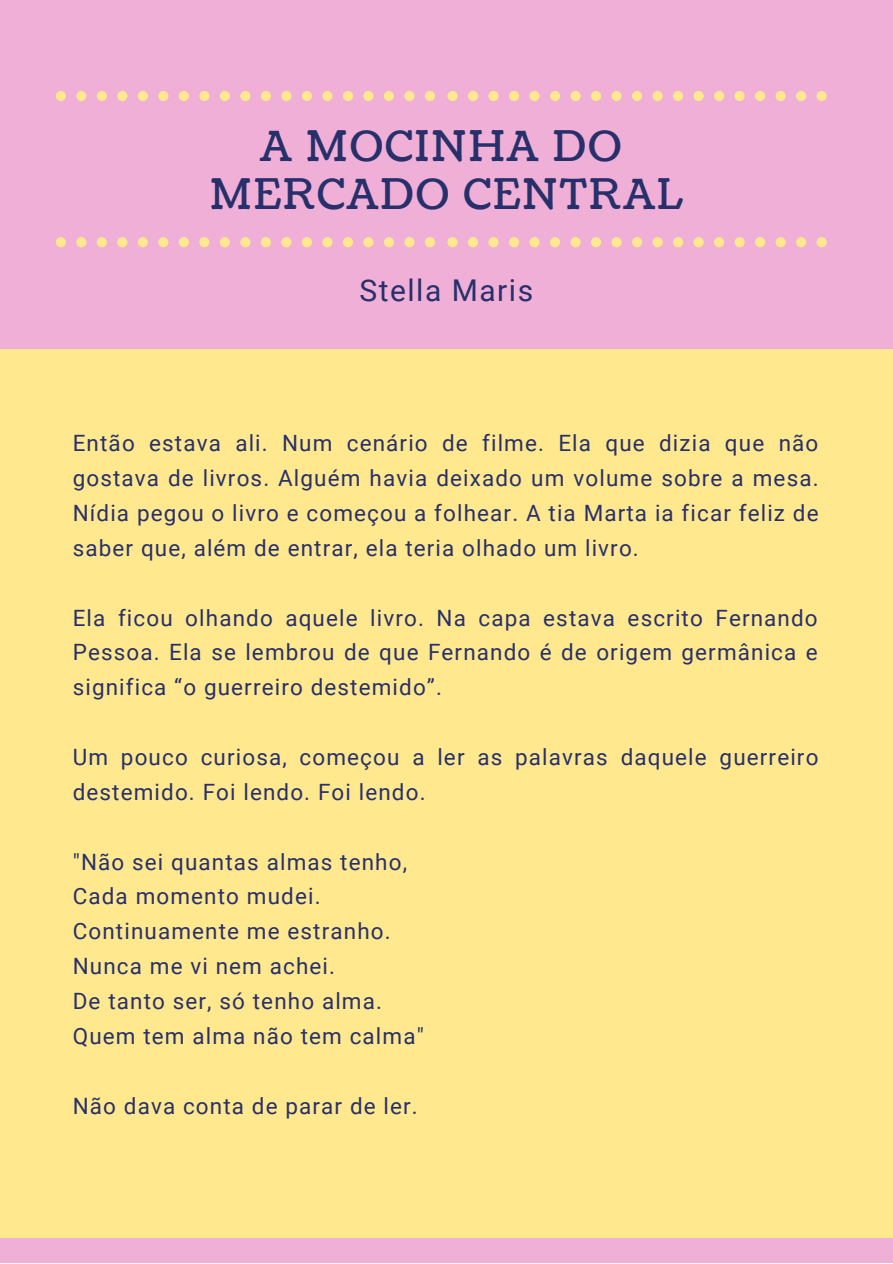
<style>
.page{position:relative;width:893px;height:1264px;background:#fff}
.page>*{position:absolute;margin:0;border:0;box-sizing:border-box;transform-origin:0 0}
.t1{font:42px/47.2px "Coustard";letter-spacing:.05em;color:#27306b;text-align:center}
.t2{font:30px "Roboto";letter-spacing:.05em;color:#27306b}
.t3{font:22.5px/34.8px "Roboto";letter-spacing:.05em;color:#27306b;text-align:justify}
</style>
<div class="page">
<div style="left:0;top:0;width:892px;height:1262px;background:#ffe88d"></div>
<div style="left:0;top:0;width:892px;height:348px;background:#efafd6"></div>
<svg style="left:56px;top:91px;width:379px;height:10px"></svg>
<svg style="left:447px;top:91px;width:379px;height:10px"></svg>
<svg style="left:56px;top:237px;width:379px;height:10px"></svg>
<svg style="left:447px;top:237px;width:379px;height:10px"></svg>
<div style="left:0;top:1237px;width:892px;height:25px;background:#efafd6"></div>
<h1 class="t1" style="left:210px;top:124px;width:475px">A MOCINHA DO<br>MERCADO CENTRAL</h1>
<h2 class="t2" style="left:359px;top:273px;width:175px">Stella Maris</h2>
<p class="t3" style="left:73px;top:426px;width:747px">Então estava ali. Num cenário de filme. Ela que dizia que não gostava de livros. Alguém havia deixado um volume sobre a mesa.<br>Nídia pegou o livro e começou a folhear. A tia Marta ia ficar feliz de saber que, além de entrar, ela teria olhado um livro.</p>
<p class="t3" style="left:73px;top:600px;width:746px">Ela ficou olhando aquele livro. Na capa estava escrito Fernando Pessoa. Ela se lembrou de que Fernando é de origem germânica e significa “o guerreiro destemido”.</p>
<p class="t3" style="left:73px;top:739px;width:747px">Um pouco curiosa, começou a ler as palavras daquele guerreiro destemido. Foi lendo. Foi lendo.</p>
<p class="t3" style="left:73px;top:844px;width:352px;text-align:left">"Não sei quantas almas tenho,<br>Cada momento mudei.<br>Continuamente me estranho.<br>Nunca me vi nem achei.<br>De tanto ser, só tenho alma.<br>Quem tem alma não tem calma"</p>
<p class="t3" style="left:73px;top:1088px;width:346px">Não dava conta de parar de ler.</p>
</div>
